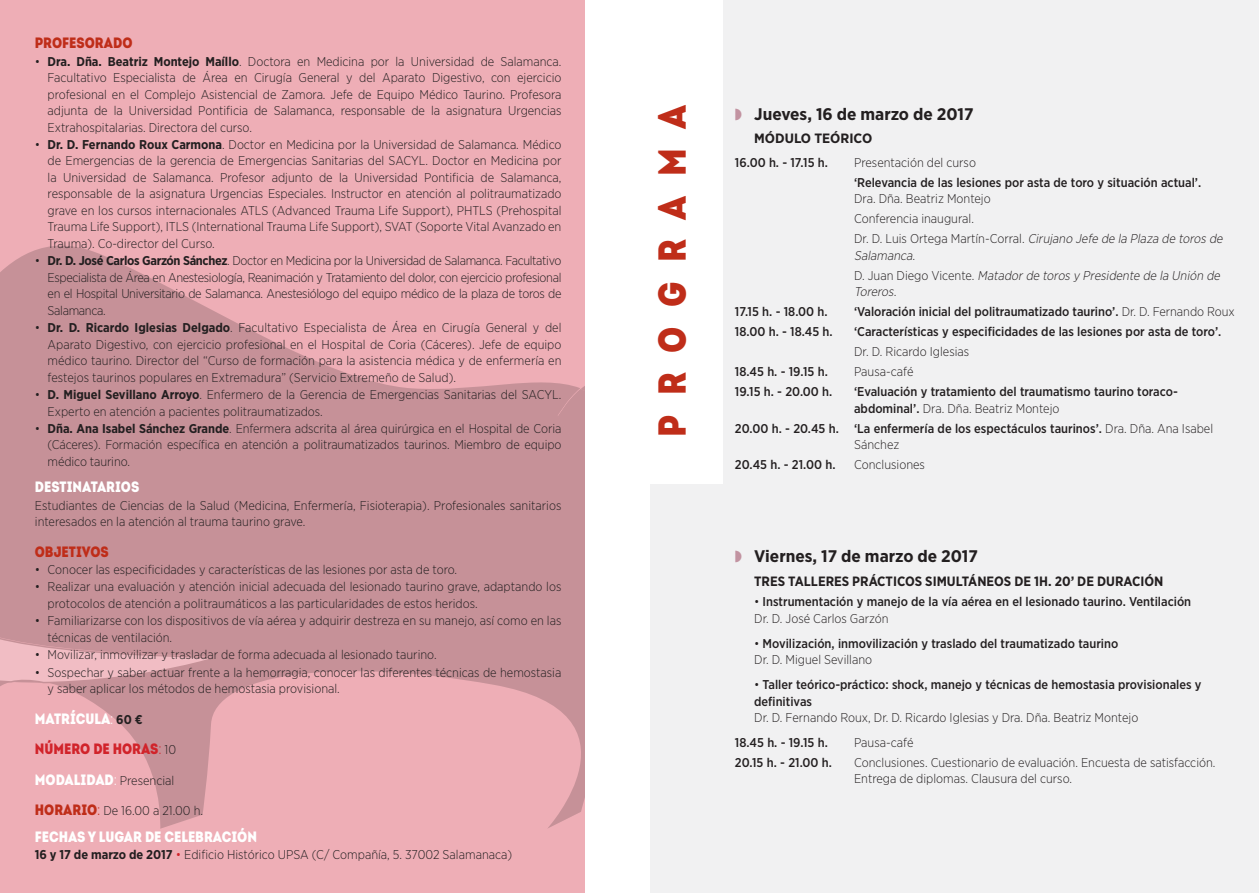
<style>
.page{position:relative;width:1259px;height:893px;background:#fff}
.page>*{position:absolute;margin:0;border:0;box-sizing:border-box;transform-origin:0 0}
.t1{font:39px "Intro Cond Black Free";letter-spacing:.5em;color:#bf2d19}
.t2{font:700 16.8px "Gotham Narrow";color:#231f20;scale:1.05 1}
.t3{font:15px "Intro Cond Black Free";color:#fff}
.t4{font:15px "Intro Cond Black Free";color:#bf2d19}
.t5{font:15px "Intro Cond Black Free";color:#d1232a}
.t6{font:700 13.5px "Gotham Narrow";color:#231f20}
.t7{font:700 13.5px "Gotham Narrow";color:#231f20;scale:1.05 1}
.t8{font:300 12.75px/16.5px "Gotham Narrow";color:#231f20}
.t9{font:500 12.75px/16.5px "Gotham Narrow";color:#231f20}
.t10{font:italic 300 12.75px/16.5px "Gotham Narrow";color:#231f20}
.s1{font-weight:700}
.s2{font-family:"Gotham Narrow";font-weight:300}
.s3{font-family:"Gotham Narrow";font-weight:700;font-size:12.75px;color:#231f20}
.s4{font-family:"Gotham Narrow";font-weight:300;font-size:12.75px;color:#231f20}
.s5{font-family:"Intro Cond Black Free";font-weight:400;font-size:15px;color:#fff}
.s6{font-size:15px;color:#fff}
.s7{font-family:"Intro Cond Black Free";font-weight:400;font-size:15px;color:#bf2d19}
.s8{font-size:15px;color:#bf2d19}
.s9{color:#d1232a}
.s10{color:#c293a1}
.s11{font-weight:300}
.s12{font-style:normal}
</style>
<div class="page">
<div style="left:0;top:0;width:600px;height:893px;background:#eeaeb6"></div>
<svg style="left:0;top:245px;width:585px;height:584px;fill:#c69198"></svg>
<div style="left:558px;top:385px;width:27px;height:57px;background:#c69198"></div>
<svg style="left:0;top:634px;width:219px;height:61px"></svg>
<div style="left:585px;top:0;width:674px;height:893px;background:#f1f1f2"></div>
<div style="left:600px;top:0;width:122px;height:484px;background:#fff"></div>
<div style="left:586px;top:0;width:64px;height:893px;background:#fff"></div>
<p class="t4" style="left:35px;top:33px;width:99px">PROFESORADO</p>
<p class="t8" style="left:48px;top:53px;width:515px;text-align:justify;text-indent:-13px">• <span class="s1">Dra. Dña. Beatriz Montejo Maíllo</span>. Doctora en Medicina por la Universidad de Salamanca.<br>Facultativo Especialista de Área en Cirugía General y del Aparato Digestivo, con ejercicio profesional en el Complejo Asistencial de Zamora. Jefe de Equipo Médico Taurino. Profesora adjunta de la Universidad Pontificia de Salamanca, responsable de la asignatura Urgencias Extrahospitalarias. Directora del curso.</p>
<p class="t8" style="left:48px;top:136px;width:515px;text-align:justify;text-indent:-13px">• <span class="s1">Dr. D. Fernando Roux Carmona</span>. Doctor en Medicina por la Universidad de Salamanca. Médico de Emergencias de la gerencia de Emergencias Sanitarias del SACYL. Doctor en Medicina por la Universidad de Salamanca. Profesor adjunto de la Universidad Pontificia de Salamanca, responsabIe de la asignatura Urgencias Especiales. Instructor en atención al politraumatizado grave en los cursos internacionales ATLS (Advanced Trauma Life Support), PHTLS (Prehospital Trauma Life Support), ITLS (International Trauma Life Support), SVAT (Soporte Vital Avanzado en Trauma). Co-director del Curso.</p>
<p class="t8" style="left:48px;top:252px;width:515px;text-align:justify;text-indent:-13px">• <span class="s1">Dr. D. José Carlos Garzón Sánchez</span>. Doctor en Medicina por la Universidad de Salamanca. Facultativo Especialista de Área en Anestesiología, Reanimación y Tratamiento del dolor, con ejercicio profesional en el Hospital Universitario de Salamanca. Anestesiólogo del equipo médico de la plaza de toros de Salamanca.</p>
<p class="t8" style="left:48px;top:319px;width:515px;text-align:justify;text-indent:-13px">• <span class="s1">Dr. D. Ricardo Iglesias Delgado</span>. Facultativo Especialista de Área en Cirugía General y del Aparato Digestivo, con ejercicio profesional en el Hospital de Coria (Cáceres). Jefe de equipo médico taurino. Director del “Curso de formación para la asistencia médica y de enfermería en festejos taurinos populares en Extremadura” (Servicio Extremeño de Salud).</p>
<p class="t8" style="left:48px;top:386px;width:515px;text-indent:-13px">• <span class="s1">D. Miguel Sevillano Arroyo</span>. Enfermero de la Gerencia de Emergencias Sanitarias del SACYL.<br>Experto en atención a pacientes politraumatizados.</p>
<p class="t8" style="left:48px;top:420px;width:515px;text-align:justify;text-indent:-13px">• <span class="s1">Dña. Ana Isabel Sánchez Grande</span>. Enfermera adscrita al área quirúrgica en el Hospital de Coria (Cáceres). Formación específica en atención a politraumatizados taurinos. Miembro de equipo médico taurino.</p>
<p class="t3" style="left:35px;top:477px;width:106px">DESTINATARIOS</p>
<p class="t8" style="left:35px;top:497px;width:528px">Estudiantes de Ciencias de la Salud (Medicina, Enfermería, Fisioterapia). Profesionales sanitarios interesados en la atención al trauma taurino grave.</p>
<p class="t4" style="left:35px;top:541px;width:76px">OBJETIVOS</p>
<p class="t8" style="left:35px;top:561px;width:424px">• Conocer las especificidades y características de las lesiones por asta de toro.</p>
<p class="t8" style="left:48px;top:578px;width:515px;text-indent:-13px">• Realizar una evaluación y atención inicial adecuada del lesionado taurino grave, adaptando los protocolos de atención a politraumáticos a las particularidades de estos heridos.</p>
<p class="t8" style="left:48px;top:612px;width:515px;text-indent:-13px">• Familiarizarse con los dispositivos de vía aérea y adquirir destreza en su manejo, así como en las técnicas de ventilación.</p>
<p class="t8" style="left:35px;top:646px;width:403px">• Movilizar, inmovilizar y trasladar de forma adecuada al lesionado taurino.</p>
<p class="t8" style="left:48px;top:663px;width:515px;text-indent:-13px">• Sospechar y saber actuar frente a la hemorragia, conocer las diferentes técnicas de hemostasia y saber aplicar los métodos de hemostasia provisional.</p>
<p class="t3" style="left:35px;top:708px;width:109px">MATRÍCULA<span class="s2">:</span> <span class="s3">60 €</span></p>
<p class="t5" style="left:35px;top:739px;width:143px">NÚMERO DE HORAS<span class="s2">:</span> <span class="s4">10</span></p>
<p class="t8" style="left:35px;top:772px;width:141px"><span class="s5">MODALIDAD</span><span class="s6">:</span> Presencial</p>
<p class="t8" style="left:35px;top:802px;width:170px"><span class="s7">HORARIO</span><span class="s8">:</span> De 16.00 a 21.00 h.</p>
<p class="t3" style="left:35px;top:826px;width:224px">FECHAS Y LUGAR DE CELEBRACIÓN</p>
<p class="t8" style="left:35px;top:846px;width:479px"><span class="s1">16 y 17 de marzo de 2017</span> <span class="s9">•</span> Edificio Histórico UPSA (C/ Compañía, 5. 37002 Salamanaca)</p>
<p class="t1" style="left:645px;top:437px;width:334px;rotate:-90deg">PROGRAMA</p>
<p class="t2" style="left:735px;top:103px;width:229px"><span class="s10">◗</span> Jueves, 16 de marzo de 2017</p>
<p class="t7" style="left:754px;top:130px;width:114px">MÓDULO TEÓRICO</p>
<p class="t9" style="left:735px;top:154px;width:94px">16.00 h. - 17.15 h.</p>
<p class="t8" style="left:854px;top:154px;width:123px">Presentación del curso</p>
<p class="t9" style="left:854px;top:174px;width:349px">‘Relevancia de las lesiones por asta de toro y situación actual’.<br><span class="s11">Dra. Dña. Beatriz Montejo</span></p>
<p class="t8" style="left:854px;top:210px;width:121px">Conferencia inaugural.</p>
<p class="t10" style="left:854px;top:230px;width:373px"><span class="s12">Dr. D. Luis Ortega Martín-Corral.</span> Cirujano Jefe de la Plaza de toros de<br>Salamanca.</p>
<p class="t10" style="left:854px;top:267px;width:370px"><span class="s12">D . J u a n D i e g o V i c e n t e .</span> Matadorde toros y Presidente de la Unión de<br>Toreros.</p>
<p class="t9" style="left:735px;top:303px;width:94px">17.15 h. - 18.00 h.</p>
<p class="t9" style="left:854px;top:303px;width:382px">‘Valoración inicial del politraumatizado taurino’. <span class="s11">Dr. D. Fernando Roux</span></p>
<p class="t9" style="left:735px;top:323px;width:99px">18.00 h. - 18.45 h.</p>
<p class="t9" style="left:854px;top:323px;width:369px">‘Características y especificidades de las lesiones por asta de toro’.</p>
<p class="t8" style="left:854px;top:343px;width:117px">Dr. D. Ricardo Iglesias</p>
<p class="t9" style="left:735px;top:363px;width:94px">18.45 h. - 19.15 h.</p>
<p class="t8" style="left:854px;top:363px;width:61px">Pausa-café</p>
<p class="t9" style="left:735px;top:383px;width:99px">19.15 h. - 20.00 h.</p>
<p class="t9" style="left:854px;top:383px;width:325px">‘Evaluación y tratamiento del traumatismo taurino toraco&shy;abdominal’. <span class="s11">Dra. Dña. Beatriz Montejo</span></p>
<p class="t9" style="left:854px;top:420px;width:361px;text-indent:-119px">20.00 h. - 20.45 h. ‘La enfermería de los espectáculos taurinos’. <span class="s11">Dra. Dña. Ana Isabel<br>Sánchez</span></p>
<p class="t9" style="left:735px;top:456px;width:102px">20.45 h. - 21.00 h.</p>
<p class="t8" style="left:854px;top:456px;width:72px">Conclusiones</p>
<p class="t2" style="left:735px;top:545px;width:233px"><span class="s10">◗</span> Viernes, 17 de marzo de 2017</p>
<p class="t6" style="left:754px;top:572px;width:411px">TRES TALLERES PRÁCTICOS SIMULTÁNEOS DE 1H. 20’ DE DURACIÓN</p>
<p class="t9" style="left:754px;top:593px;width:438px"><span class="s11">•</span> Instrumentación y manejo de la vía aérea en el lesionado taurino. Ventilación<br><span class="s11">Dr. D. José Carlos Garzón</span></p>
<p class="t9" style="left:754px;top:635px;width:366px"><span class="s11">•</span> Movilización, inmovilización y traslado del traumatizado taurino<br><span class="s11">Dr. D. Miguel Sevillano</span></p>
<p class="t9" style="left:754px;top:676px;width:449px"><span class="s11">•</span> Taller teórico-práctico: shock, manejo y técnicas de hemostasia provisionales y definitivas<br><span class="s11">Dr. D. Fernando Roux, Dr. D. Ricardo Iglesias y Dra. Dña. Beatriz Montejo</span></p>
<p class="t9" style="left:735px;top:734px;width:94px">18.45 h. - 19.15 h.</p>
<p class="t8" style="left:854px;top:734px;width:61px">Pausa-café</p>
<p class="t9" style="left:735px;top:754px;width:99px">20.15 h. - 21.00 h.</p>
<p class="t8" style="left:854px;top:753px;width:363px">Conclusiones. Cuestionario de evaluación. Encuesta de satisfacción.<br>Entrega de diplomas. Clausura del curso.</p>
</div>
